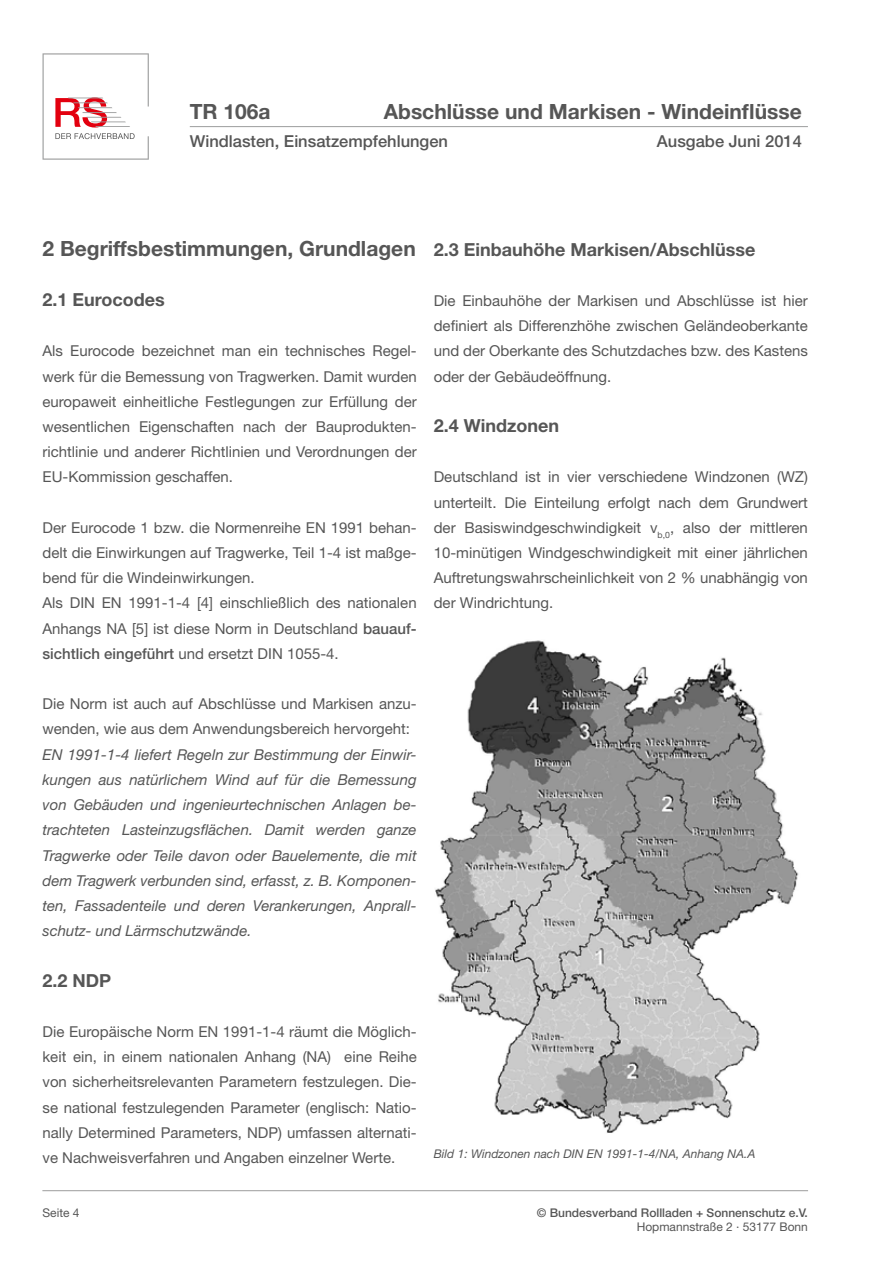
<style>
.page{position:relative;width:893px;height:1263px;background:#fff}
.page>*{position:absolute;margin:0;border:0;box-sizing:border-box;transform-origin:0 0}
.t1{font:700 21px "Helvetica Neue LT Pro";color:#565656}
.t2{font:700 18px "Helvetica Neue LT Pro";color:#565656}
.t3{font:500 16.5px "Helvetica Neue LT Pro";color:#565656}
.t4{font:15px/25.2px "Helvetica Neue LT Pro";color:#565656;text-align:justify}
.t5{font:italic 15px/25.2px "Helvetica Neue LT Pro";color:#565656;text-align:justify}
.t6{font:italic 12px "Helvetica Neue LT Pro";color:#565656}
.t7{font:500 12px "Helvetica Neue LT Pro";color:#565656}
.t8{font:12px "Helvetica Neue LT Pro";color:#565656}
.s1{font-weight:500}
</style>
<div class="page">
<hr style="left:43px;top:1190px;width:764px;height:1px;background:#9c9d9d">
<hr style="left:190px;top:126px;width:618px;height:1px;background:#9c9d9d">
<svg style="left:43px;top:53px;width:106px;height:107px"></svg>
<img style="left:435px;top:640px;width:364px;height:493px">
<h1 class="t1" style="left:190px;top:99px;width:82px">TR 106a</h1>
<h1 class="t1" style="left:384px;top:99px;width:419px">Abschlüsse und Markisen - Windeinflüsse</h1>
<p class="t3" style="left:190px;top:131px;width:260px">Windlasten, Einsatzempfehlungen</p>
<p class="t3" style="left:657px;top:131px;width:146px">Ausgabe Juni 2014</p>
<h1 class="t1" style="left:43px;top:235px;width:375px">2 Begriffsbestimmungen, Grundlagen</h1>
<p class="t2" style="left:43px;top:288px;width:124px">2.1 Eurocodes</p>
<p class="t4" style="left:43px;top:338px;width:376px">Als Eurocode bezeichnet man ein technisches Regel&shy;werk für die Bemessung von Tragwerken. Damit wurden europaweit einheitliche Festlegungen zur Erfüllung der wesentlichen Eigenschaften nach der Bauprodukten&shy;richtlinie und anderer Richtlinien und Verordnungen der EU-Kommission geschaffen.</p>
<p class="t4" style="left:43px;top:515px;width:376px;text-align:left">Der Eurocode 1 bzw. die Normenreihe EN 1991 behan&shy;delt die Einwirkungen auf Tragwerke, Teil 1-4 ist maßge&shy;bend für die Windeinwirkungen.<br>Als DIN EN 1991-1-4 [4] einschließlich des nationalen Anhangs NA [5] ist diese Norm in Deutschland <span class="s1">bauauf&shy;sichtlich eingeführt</span> und ersetzt DIN 1055-4.</p>
<p class="t4" style="left:43px;top:691px;width:376px">Die Norm ist auch auf Abschlüsse und Markisen anzu&shy;wenden, wie aus dem Anwendungsbereich hervorgeht:</p>
<p class="t5" style="left:43px;top:741px;width:376px">EN 1991-1-4 liefert Regeln zur Bestimmung der Einwir&shy;kungen aus natürlichem Wind auf für die Bemessung von Gebäuden und ingenieurtechnischen Anlagen be&shy;trachteten Lasteinzugsflächen. Damit werden ganze Tragwerke oder Teile davon oder Bauelemente, die mit dem Tragwerk verbunden sind, erfasst, z. B. Komponen&shy;ten, Fassadenteile und deren Verankerungen, Anprall&shy;schutz- und Lärmschutzwände.</p>
<p class="t2" style="left:43px;top:969px;width:70px">2.2 NDP</p>
<p class="t4" style="left:43px;top:1019px;width:376px">Die Europäische Norm EN 1991-1-4 räumt die Möglich&shy;keit ein, in einem nationalen Anhang (NA) eine Reihe von sicherheitsrelevanten Parametern festzulegen. Die&shy;se national festzulegenden Parameter (englisch: Natio&shy;nally Determined Parameters, NDP) umfassen alternati&shy;ve Nachweisverfahren und Angaben einzelner Werte.</p>
<p class="t2" style="left:434px;top:238px;width:323px">2.3 Einbauhöhe Markisen/Abschlüsse</p>
<p class="t4" style="left:434px;top:288px;width:376px">Die Einbauhöhe der Markisen und Abschlüsse ist hier definiert als Differenzhöhe zwischen Geländeoberkante und der Oberkante des Schutzdaches bzw. des Kastens oder der Gebäudeöffnung.</p>
<p class="t2" style="left:434px;top:414px;width:127px">2.4 Windzonen</p>
<p class="t4" style="left:434px;top:464px;width:376px">Deutschland ist in vier verschiedene Windzonen (WZ) unterteilt. Die Einteilung erfolgt nach dem Grundwert der Basiswindgeschwindigkeit v<sub>b,0</sub>, also der mittleren 10-minütigen Windgeschwindigkeit mit einer jährlichen Auftretungswahrscheinlichkeit von 2 % unabhängig von der Windrichtung.</p>
<p class="t6" style="left:434px;top:1146px;width:323px">Bild 1: Windzonen nach DIN EN 1991-1-4/NA, Anhang NA.A</p>
<p class="t8" style="left:43px;top:1205px;width:39px">Seite 4</p>
<p class="t7" style="left:537px;top:1205px;width:273px">© Bundesverband Rollladen + Sonnenschutz e.V.</p>
<p class="t8" style="left:637px;top:1220px;width:173px">Hopmannstraße 2 · 53177 Bonn</p>
</div>
